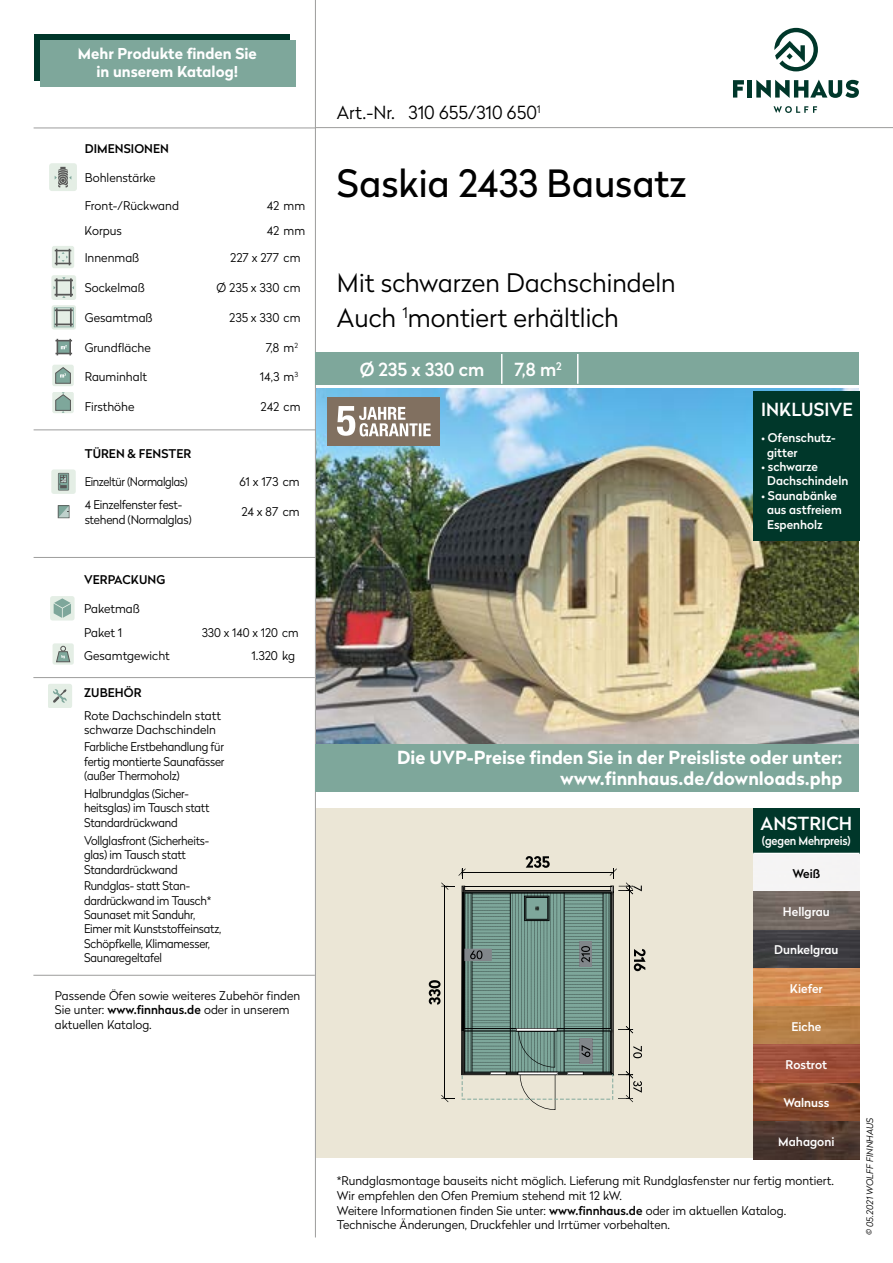
<style>
.page{position:relative;width:893px;height:1263px;background:#fff}
.page>*{position:absolute;margin:0;border:0;box-sizing:border-box;transform-origin:0 0}
.t1{font:37.5px "Radikal";color:#000}
.t2{font:300 25.5px/34.5px "Radikal";color:#000}
.t3{font:700 18px/21.6px "Radikal";color:#fff;text-align:right}
.t4{font:500 18px "Radikal";letter-spacing:.005em;color:#fff}
.t5{font:300 18px "Radikal";color:#000}
.t6{font:700 15px/18px "Radikal";color:#fff;text-align:center}
.t7{font:300 12px/14.4px "Radikal";color:#000}
.t8{font:300 12px/14.4px "Radikal";letter-spacing:-.02em;color:#000;scale:.95 1}
.t9{font:500 12px/14.4px "Radikal";color:#fff}
.t10{font:300 12px/14.4px "Radikal";color:#000;text-align:justify;scale:.95 1}
.t11{font:500 12px "Radikal";letter-spacing:.005em;color:#000}
.t12{font:300 12px/14.4px "Radikal";letter-spacing:-.02em;color:#000}
.t13{font:300 12px "Radikal";letter-spacing:-.03em;color:#000;scale:.94 1}
.t14{font:500 12px "Radikal";letter-spacing:-.02em;color:#fff;scale:.93 1}
.t15{font:italic 300 9px "Radikal";color:#000}
.s1{font-weight:500}
</style>
<div class="page">
<div style="left:34px;top:34px;width:255px;height:46px;background:#00372a"></div>
<hr style="left:316px;top:127px;width:577px;height:1px;background:#9d9d9c">
<hr style="left:315px;top:0;width:1px;height:1237px;background:#9d9d9c">
<div style="left:40px;top:41px;width:255px;height:46px;background:#7ea79b"></div>
<div style="left:315px;top:352px;width:544px;height:32px;background:#7ea79b"></div>
<div style="left:316px;top:808px;width:442px;height:350px;background:#ebe6d6"></div>
<img style="left:316px;top:388px;width:543px;height:356px">
<svg style="left:429px;top:856px;width:216px;height:254px"></svg>
<div style="left:753px;top:391px;width:107px;height:149px;background:#00372a"></div>
<div style="left:753px;top:808px;width:106px;height:45px;background:#00372a"></div>
<hr style="left:753px;top:853px;width:106px;height:1px;background:#fff">
<img style="left:753px;top:854px;width:106px;height:306px">
<div style="left:328px;top:397px;width:112px;height:48px;background:#817060"></div>
<svg style="left:337px;top:406px;width:94px;height:30px"></svg>
<hr style="left:501px;top:354px;width:1px;height:30px;background:#fff">
<hr style="left:577px;top:354px;width:1px;height:30px;background:#fff">
<div style="left:52px;top:469px;width:24px;height:25px;background:#e4eee5;border-radius:3px"></div>
<svg style="left:58px;top:473px;width:11px;height:17px"></svg>
<svg style="left:58px;top:505px;width:12px;height:13px"></svg>
<div style="left:49px;top:163px;width:28px;height:28px;background:#e4eee5;border-radius:3px"></div>
<svg style="left:55px;top:167px;width:16px;height:20px"></svg>
<div style="left:52px;top:246px;width:22px;height:22px;background:#e4eee5;border-radius:2px"></div>
<svg style="left:55px;top:249px;width:16px;height:16px"></svg>
<div style="left:51px;top:275px;width:25px;height:25px;background:#e4eee5;border-radius:3px"></div>
<svg style="left:54px;top:277px;width:20px;height:21px"></svg>
<svg style="left:52px;top:305px;width:24px;height:25px"></svg>
<svg style="left:54px;top:307px;width:20px;height:20px"></svg>
<svg style="left:55px;top:339px;width:17px;height:16px"></svg>
<div style="left:52px;top:365px;width:22px;height:21px;background:#e4eee5;border-radius:2px"></div>
<svg style="left:55px;top:367px;width:16px;height:17px"></svg>
<div style="left:52px;top:392px;width:22px;height:21px;background:#e4eee5;border-radius:2px"></div>
<svg style="left:55px;top:392px;width:16px;height:21px"></svg>
<div style="left:50px;top:596px;width:25px;height:24px;background:#e4eee5;border-radius:3px"></div>
<svg style="left:54px;top:598px;width:17px;height:20px"></svg>
<div style="left:53px;top:643px;width:21px;height:22px;background:#e4eee5;border-radius:2px"></div>
<svg style="left:56px;top:646px;width:15px;height:16px"></svg>
<hr style="left:34px;top:429px;width:282px;height:1px;background:#9d9d9c">
<hr style="left:34px;top:557px;width:282px;height:1px;background:#9d9d9c">
<hr style="left:33px;top:975px;width:282px;height:1px;background:#9d9d9c">
<hr style="left:33px;top:677px;width:282px;height:1px;background:#9d9d9c">
<hr style="left:34px;top:128px;width:282px;height:1px;background:#9d9d9c">
<div style="left:48px;top:684px;width:24px;height:24px;background:#e4eee5;border-radius:3px"></div>
<svg style="left:53px;top:689px;width:14px;height:14px"></svg>
<svg style="left:774px;top:28px;width:44px;height:43px"></svg>
<svg style="left:773px;top:106px;width:44px;height:7px"></svg>
<svg style="left:733px;top:80px;width:11px;height:18px"></svg>
<hr style="left:748px;top:80px;width:4px;height:18px;background:#00372a">
<svg style="left:756px;top:80px;width:103px;height:18px"></svg>
<div style="left:316px;top:744px;width:543px;height:48px;background:#7ea79b"></div>
<p class="t6" style="left:78px;top:46px;width:181px">Mehr Produkte finden Sie in unserem Katalog!</p>
<p class="t11" style="left:85px;top:142px;width:86px">DIMENSIONEN</p>
<p class="t7" style="left:85px;top:171px;width:72px">Bohlenstärke</p>
<p class="t7" style="left:85px;top:199px;width:96px">Front-/Rückwand</p>
<p class="t7" style="left:267px;top:199px;width:40px">42 mm</p>
<p class="t7" style="left:85px;top:224px;width:39px">Korpus</p>
<p class="t7" style="left:267px;top:224px;width:40px">42 mm</p>
<p class="t7" style="left:85px;top:251px;width:56px">Innenmaß</p>
<p class="t7" style="left:230px;top:251px;width:72px">227 x 277 cm</p>
<p class="t7" style="left:85px;top:281px;width:62px">Sockelmaß</p>
<p class="t7" style="left:217px;top:281px;width:85px">Ø 235 x 330 cm</p>
<p class="t7" style="left:85px;top:311px;width:69px">Gesamtmaß</p>
<p class="t7" style="left:229px;top:311px;width:73px">235 x 330 cm</p>
<p class="t7" style="left:85px;top:341px;width:68px">Grundfläche</p>
<p class="t7" style="left:266px;top:341px;width:34px">7,8 m<sup>2</sup></p>
<p class="t7" style="left:85px;top:370px;width:64px">Rauminhalt</p>
<p class="t7" style="left:260px;top:370px;width:40px">14,3 m<sup>3</sup></p>
<p class="t7" style="left:85px;top:400px;width:51px">Firsthöhe</p>
<p class="t7" style="left:261px;top:400px;width:41px">242 cm</p>
<p class="t11" style="left:85px;top:447px;width:108px">TÜREN &amp; FENSTER</p>
<p class="t13" style="left:85px;top:476px;width:111px">Einzeltür (Normalglas)</p>
<p class="t7" style="left:239px;top:475px;width:62px">61 x 173 cm</p>
<p class="t12" style="left:85px;top:498px;width:109px">4 Einzelfenster fest&shy;stehend (Normalglas)</p>
<p class="t7" style="left:241px;top:505px;width:60px">24 x 87 cm</p>
<p class="t11" style="left:84px;top:573px;width:83px">VERPACKUNG</p>
<p class="t7" style="left:84px;top:598px;width:57px;line-height:23.4px">Paketmaß<br>Paket 1</p>
<p class="t7" style="left:202px;top:626px;width:98px">330 x 140 x 120 cm</p>
<p class="t7" style="left:84px;top:649px;width:87px">Gesamtgewicht</p>
<p class="t7" style="left:251px;top:649px;width:45px">1.320 kg</p>
<p class="t11" style="left:84px;top:686px;width:59px">ZUBEHÖR</p>
<p class="t7" style="left:84px;top:709px;width:139px">Rote Dachschindeln statt schwarze Dachschindeln</p>
<p class="t10" style="left:84px;top:740px;width:149px">Farbliche Erstbehandlung für fertig montierte Saunafässer (außer Thermoholz)</p>
<p class="t8" style="left:84px;top:787px;width:134px">Halbrundglas (Sicher&shy;heitsglas) im Tausch statt<br>Standardrückwand</p>
<p class="t8" style="left:84px;top:834px;width:133px">Vollglasfront (Sicherheits&shy;glas) im Tausch statt<br>Standardrückwand</p>
<p class="t8" style="left:84px;top:879px;width:146px">Rundglas- statt Stan&shy;dardrückwand im Tausch*<br>Saunaset mit Sanduhr,<br>Eimer mit Kunststoffeinsatz,<br>Schöpfkelle, Klimamesser,<br>Saunaregeltafel</p>
<p class="t7" style="left:55px;top:989px;width:247px">Passende Öfen sowie weiteres Zubehör finden<br>Sie unter: <span class="s1">www.finnhaus.de</span> oder in unserem aktuellen Katalog.</p>
<h3 class="t5" style="left:337px;top:103px;width:205px">Art.-Nr. 310 655/310 650<sup>1</sup></h3>
<h1 class="t1" style="left:337px;top:162px;width:351px">Saskia 2433 Bausatz</h1>
<h2 class="t2" style="left:337px;top:267px;width:340px">Mit schwarzen Dachschindeln<br>Auch <sup>1</sup>montiert erhältlich</h2>
<h3 class="t4" style="left:360px;top:359px;width:126px">Ø 235 x 330 cm</h3>
<h3 class="t4" style="left:515px;top:359px;width:49px">7,8 m<sup>2</sup></h3>
<h3 class="t4" style="left:761px;top:399px;width:93px">INKLUSIVE</h3>
<p class="t9" style="left:767px;top:431px;width:70px;text-indent:-6px">• Ofenschutz&shy;gitter</p>
<p class="t9" style="left:767px;top:460px;width:83px;text-indent:-6px">• schwarze<br>Dachschindeln</p>
<p class="t9" style="left:767px;top:488px;width:76px;text-indent:-6px">• Saunabänke aus astfreiem<br>Espenholz</p>
<h3 class="t3" style="left:397px;top:748px;width:447px">Die UVP-Preise finden Sie in der Preisliste oder unter: www.finnhaus.de/downloads.php</h3>
<h3 class="t4" style="left:761px;top:814px;width:93px">ANSTRICH</h3>
<p class="t14" style="left:762px;top:834px;width:97px">(gegen Mehrpreis)</p>
<p class="t11" style="left:792px;top:867px;width:29px">Weiß</p>
<p class="t9" style="left:783px;top:905px;width:48px">Hellgrau</p>
<p class="t9" style="left:774px;top:943px;width:66px">Dunkelgrau</p>
<p class="t9" style="left:790px;top:981px;width:34px">Kiefer</p>
<p class="t9" style="left:791px;top:1020px;width:31px">Eiche</p>
<p class="t9" style="left:786px;top:1058px;width:43px">Rostrot</p>
<p class="t9" style="left:783px;top:1096px;width:47px">Walnuss</p>
<p class="t9" style="left:778px;top:1134px;width:58px">Mahagoni</p>
<p class="t7" style="left:337px;top:1174px;width:499px">*Rundglasmontage bauseits nicht möglich. Lieferung mit Rundglasfenster nur fertig montiert.<br>Wir empfehlen den Ofen Premium stehend mit 12 kW.</p>
<p class="t7" style="left:337px;top:1203px;width:451px">Weitere Informationen finden Sie unter: <span class="s1">www.finnhaus.de</span> oder im aktuellen Katalog.<br>Technische Änderungen, Druckfehler und Irrtümer vorbehalten.</p>
<p class="t15" style="left:865px;top:1235px;width:119px;rotate:-90deg">© 05.2021 WOLFF FINNHAUS</p>
</div>
